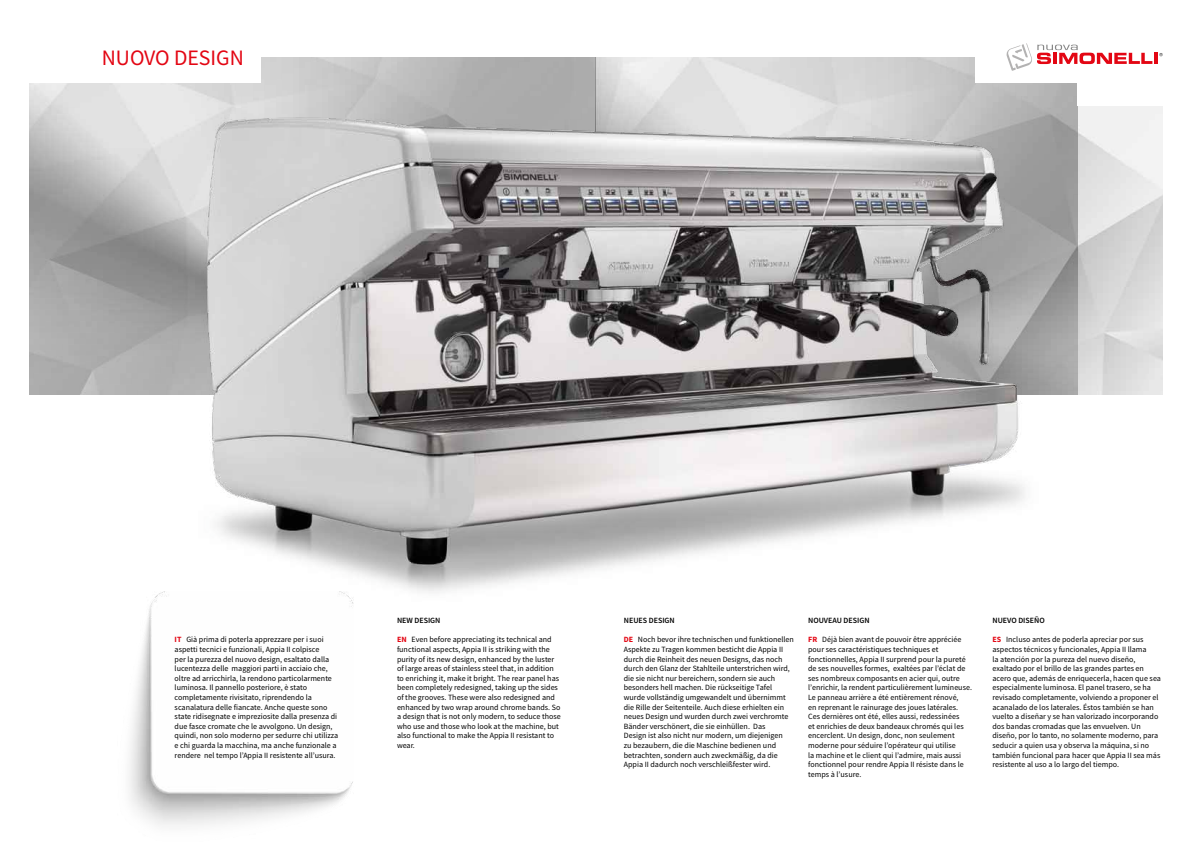
<style>
.page{position:relative;width:1191px;height:842px;background:#fff}
.page>*{position:absolute;margin:0;border:0;box-sizing:border-box;transform-origin:0 0}
.t1{font:22px "Source Sans Pro";color:#e30613}
.t2{font:8px/9.6px "Source Sans Pro";color:#000}
.t3{font:600 8px "Source Sans Pro";color:#000}
.s1{font-weight:700;color:#e30613}
</style>
<div class="page">
<img style="left:1077px;top:106px;width:85px;height:288px">
<img style="left:129px;top:592px;width:224px;height:233px">
<svg style="left:1006px;top:43px;width:156px;height:28px"></svg>
<img style="left:164px;top:85px;width:885px;height:520px">
<h1 class="t1" style="left:102px;top:45px;width:144px">NUOVO DESIGN</h1>
<p class="t2" style="left:175px;top:635px;width:165px"><span class="s1">IT</span> Già prima di poterla apprezzare per i suoi aspetti tecnici e funzionali, Appia II colpisce<br>per la purezza del nuovo design, esaltato dalla lucentezza delle maggiori parti in acciaio che, oltre ad arricchirla, la rendono particolarmente luminosa. Il pannello posteriore, è stato completamente rivisitato, riprendendo la scanalatura delle fiancate. Anche queste sono state ridisegnate e impreziosite dalla presenza di due fasce cromate che le avvolgono. Un design, quindi, non solo moderno per sedurre chi utilizza e chi guarda la macchina, ma anche funzionale a rendere nel tempo l’Appia II resistente all’usura.</p>
<p class="t3" style="left:397px;top:615px;width:39px">NEW DESIGN</p>
<p class="t2" style="left:397px;top:635px;width:165px"><span class="s1">EN</span> Even before appreciating its technical and functional aspects, Appia II is striking with the purity of its new design, enhanced by the luster of large areas of stainless steel that, in addition to enriching it, make it bright. The rear panel has been completely redesigned, taking up the sides of the grooves. These were also redesigned and enhanced by two wrap around chrome bands. So a design that is not only modern, to seduce those who use and those who look at the machine, but also functional to make the Appia II resistant to wear.</p>
<p class="t3" style="left:624px;top:615px;width:6px">NEUES</p>
<p class="t3" style="left:649px;top:615px;width:22px">DESIGN</p>
<p class="t2" style="left:624px;top:635px;width:172px"><span class="s1">DE</span> Noch bevor ihre technischen und funktionellen Aspekte zu Tragen kommen besticht die Appia II durch die Reinheit des neuen Designs, das noch durch den Glanz der Stahlteile unterstrichen wird, die sie nicht nur bereichern, sondern sie auch besonders hell machen. Die rückseitige Tafel wurde vollständig umgewandelt und übernimmt die Rille der Seitenteile. Auch diese erhielten ein neues Design und wurden durch zwei verchromte Bänder verschönert, die sie einhüllen. Das<br>Design ist also nicht nur modern, um diejenigen<br>zu bezaubern, die die Maschine bedienen und betrachten, sondern auch zweckmäßig, da die Appia II dadurch noch verschleißfester wird.</p>
<p class="t3" style="left:808px;top:615px;width:6px">NOU</p>
<p class="t3" style="left:824px;top:615px;width:42px">VEAU DESIGN</p>
<p class="t2" style="left:808px;top:635px;width:165px"><span class="s1">FR</span> Déjà bien avant de pouvoir être appréciée pour ses caractéristiques techniques et fonctionnelles, Appia II surprend pour la pureté de ses nouvelles formes, exaltées par l’éclat de ses nombreux composants en acier qui, outre l’enrichir, la rendent particulièrement lumineuse.<br>Le panneau arrière a été entièrement rénové,<br>en reprenant le rainurage des joues latérales.<br>Ces dernières ont été, elles aussi, redessinées<br>et enrichies de deux bandeaux chromés qui les encerclent. Un design, donc, non seulement moderne pour séduire l’opérateur qui utilise<br>la machine et le client qui l’admire, mais aussi fonctionnel pour rendre Appia II résiste dans le temps à l’usure.</p>
<p class="t3" style="left:992px;top:615px;width:6px">NUE</p>
<p class="t3" style="left:1007px;top:615px;width:38px">VO DISEÑO</p>
<p class="t2" style="left:992px;top:635px;width:170px"><span class="s1">ES</span> Incluso antes de poderla apreciar por sus aspectos técnicos y funcionales, Appia II llama<br>la atención por la pureza del nuevo diseño, exaltado por el brillo de las grandes partes en acero que, además de enriquecerla, hacen que sea especialmente luminosa. El panel trasero, se ha revisado completamente, volviendo a proponer el acanalado de los laterales. Éstos también se han vuelto a diseñar y se han valorizado incorporando dos bandas cromadas que las envuelven. Un diseño, por lo tanto, no solamente moderno, para seducir a quien usa y observa la máquina, si no también funcional para hacer que Appia II sea más resistente al uso a lo largo del tiempo.</p>
</div>
